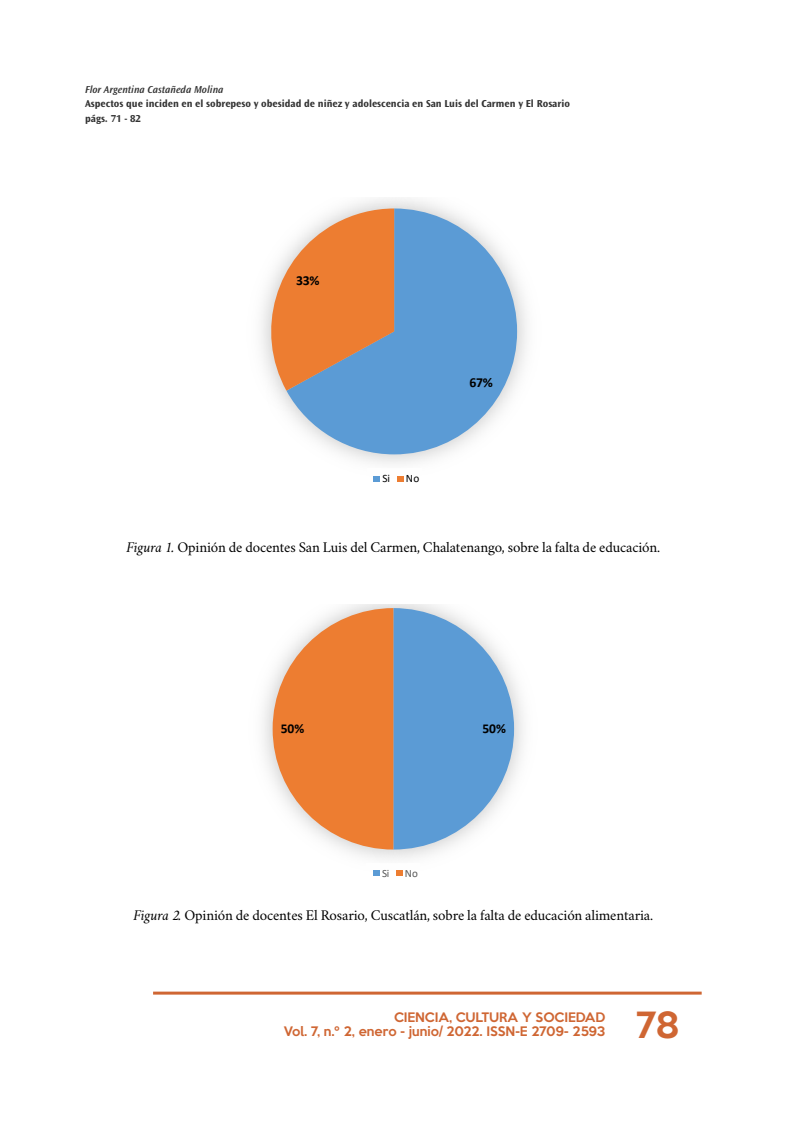
<style>
.page{position:relative;width:808px;height:1127px;background:#fff}
.page>*{position:absolute;margin:0;border:0;box-sizing:border-box;transform-origin:0 0}
.t1{font:500 33px "Keep Calm";color:#cf6633}
.t2{font:15px "Crimson";letter-spacing:-.01em;color:#000}
.t3{font:700 13.8px "Calibri";color:#000}
.t4{font:700 13.5px "Calibri";color:#000}
.t5{font:500 12px/14.4px "Keep Calm";color:#cf6633;text-align:right}
.t6{font:11.25px "Calibri";color:#000}
.t7{font:11.1px "Calibri";color:#595959}
.t8{font:700 10.5px/14.7px "Ocean Sans Std";color:#333}
.t9{font:italic 600 10.5px "Ocean Sans Std";color:#333}
.s1{font-style:italic}
</style>
<div class="page">
<hr style="left:153px;top:991px;width:549px;height:3px;background:#cf6633">
<svg style="left:261px;top:198px;width:266px;height:284px"></svg>
<svg style="left:263px;top:605px;width:260px;height:271px"></svg>
<p class="t9" style="left:85px;top:83px;width:140px">Flor Argentina Castañeda Molina</p>
<p class="t8" style="left:85px;top:97px;width:486px">Aspectos que inciden en el sobrepeso y obesidad de niñez y adolescencia en San Luis del Carmen y El Rosario págs. 71 - 82</p>
<p class="t3" style="left:296px;top:271px;width:25px">33%</p>
<p class="t6" style="left:383px;top:471px;width:9px">Si</p>
<p class="t6" style="left:406px;top:471px;width:15px">No</p>
<p class="t3" style="left:469px;top:373px;width:25px">67%</p>
<p class="t2" style="left:127px;top:535px;width:535px"><span class="s1">Figura 1.</span> Opinión de docentes San Luis del Carmen, Chalatenango, sobre la falta de educación.</p>
<p class="t4" style="left:281px;top:719px;width:25px">50%</p>
<p class="t4" style="left:482px;top:719px;width:25px">50%</p>
<p class="t7" style="left:382px;top:865px;width:9px">Si</p>
<p class="t7" style="left:405px;top:865px;width:15px">No</p>
<p class="t2" style="left:134px;top:903px;width:521px"><span class="s1">Figura 2.</span> Opinión de docentes El Rosario, Cuscatlán, sobre la falta de educación alimentaria.</p>
<p class="t5" style="left:284px;top:1008px;width:323px">CIENCIA, CULTURA Y SOCIEDAD<br>Vol. 7, n.º 2, enero - junio/ 2022. ISSN-E 2709- 2593</p>
<h1 class="t1" style="left:636px;top:997px;width:44px">78</h1>
</div>
